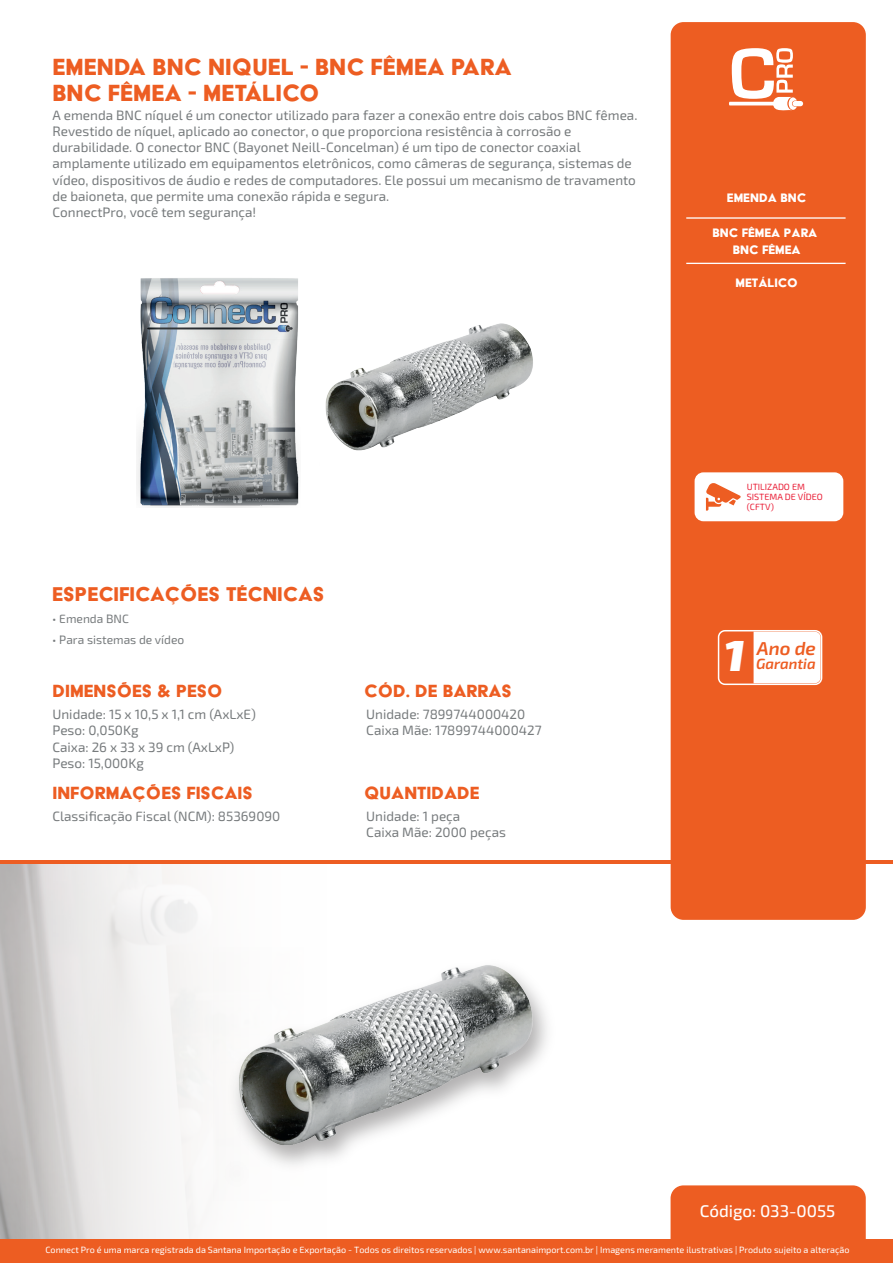
<style>
.page{position:relative;width:893px;height:1263px;background:#fff}
.page>*{position:absolute;margin:0;border:0;box-sizing:border-box;transform-origin:0 0}
.t1{font:italic 900 43.5px "Exo 2";color:#fff}
.t2{font:27px/25.5px "Acier BAT Text Solid";letter-spacing:.005em;color:#ed5d22}
.t3{font:22.95px "Acier BAT Text Solid";color:#ed5d22}
.t4{font:20.4px "Acier BAT Text Solid";color:#ed5d22}
.t5{font:italic 600 18.6px "Exo 2";color:#ed5d22}
.t6{font:500 16.95px "Exo 2";color:#fff}
.t7{font:italic 600 14.7px "Exo 2";color:#ed5d22}
.t8{font:14.1px/17px "Acier BAT Text Solid";color:#fff;text-align:center}
.t9{font:13.5px/16.2px "Exo 2";color:#777b7d}
.t10{font:12px "Exo 2";color:#777b7d}
.t11{font:9px "Exo 2";color:#fff}
.t12{font:9px/9.9px "Exo 2";color:#ea2139}
</style>
<div class="page">
<svg style="left:5px;top:863px;width:451px;height:376px"></svg>
<div style="left:671px;top:1185px;width:195px;height:54px;background:#ed5d22"></div>
<div style="left:671px;top:22px;width:195px;height:898px;background:#ed5d22;border-radius:13px"></div>
<hr style="left:1px;top:860px;width:892px;height:3px;background:#ed5d22">
<div style="left:0;top:1239px;width:893px;height:24px;background:#ed5d22"></div>
<div style="left:695px;top:472px;width:148px;height:49px;background:#fff;border-radius:9px"></div>
<div style="left:718px;top:630px;width:104px;height:55px;border:2px solid #fff;border-radius:6px"></div>
<div style="left:754px;top:632px;width:67px;height:51px;background:#fff"></div>
<svg style="left:729px;top:48px;width:74px;height:63px"></svg>
<hr style="left:686px;top:217px;width:160px;height:2px;background:#fff">
<hr style="left:686px;top:263px;width:160px;height:1px;background:#fff">
<svg style="left:706px;top:483px;width:35px;height:28px"></svg>
<img style="left:136px;top:278px;width:163px;height:230px">
<img style="left:325px;top:323px;width:208px;height:128px">
<img style="left:214px;top:947px;width:242px;height:253px">
<img style="left:230px;top:960px;width:317px;height:207px">
<h2 class="t2" style="left:52px;top:54px;width:461px">EMENDA BNC NIQUEL - BNC FÊMEA PARA<br>BNC FÊMEA - METÁLICO</h2>
<p class="t9" style="left:52px;top:106px;width:586px">A emenda BNC níquel é um conector utilizado para fazer a conexão entre dois cabos BNC fêmea.<br>Revestido de níquel, aplicado ao conector, o que proporciona resistência à corrosão e durabilidade. O conector BNC (Bayonet Neill-Concelman) é um tipo de conector coaxial amplamente utilizado em equipamentos eletrônicos, como câmeras de segurança, sistemas de vídeo, dispositivos de áudio e redes de computadores. Ele possui um mecanismo de travamento de baioneta, que permite uma conexão rápida e segura.<br>ConnectPro, você tem segurança!</p>
<p class="t8" style="left:727px;top:189px;width:81px">EMENDA BNC</p>
<p class="t8" style="left:712px;top:224px;width:106px">BNC FÊMEA PARA<br>BNC FÊMEA</p>
<p class="t8" style="left:736px;top:274px;width:64px">METÁLICO</p>
<h3 class="t3" style="left:52px;top:582px;width:274px">ESPECIFICAÇÕES TÉCNICAS</h3>
<p class="t10" style="left:52px;top:610px;width:78px">• Emenda BNC</p>
<p class="t10" style="left:52px;top:631px;width:133px">• Para sistemas de vídeo</p>
<h3 class="t4" style="left:52px;top:680px;width:172px">DIMENSÕES &amp; PESO</h3>
<p class="t9" style="left:52px;top:705px;width:205px">Unidade: 15 x 10,5 x 1,1 cm (AxLxE)<br>Peso: 0,050Kg<br>Caixa: 26 x 33 x 39 cm (AxLxP)<br>Peso: 15,000Kg</p>
<p class="t9" style="left:52px;top:807px;width:229px">Classificação Fiscal (NCM): 85369090</p>
<h3 class="t4" style="left:52px;top:782px;width:202px">INFORMAÇÕES FISCAIS</h3>
<h3 class="t4" style="left:364px;top:680px;width:149px">CÓD. DE BARRAS</h3>
<p class="t9" style="left:366px;top:705px;width:177px">Unidade: 7899744000420<br>Caixa Mãe: 17899744000427</p>
<h3 class="t4" style="left:364px;top:782px;width:117px">QUANTIDADE</h3>
<p class="t9" style="left:366px;top:807px;width:141px">Unidade: 1 peça<br>Caixa Mãe: 2000 peças</p>
<p class="t12" style="left:747px;top:481px;width:78px">UTILIZADO EM<br>SISTEMA DE VÍDEO (CFTV)</p>
<h1 class="t1" style="left:724px;top:621px;width:22px">1</h1>
<h3 class="t5" style="left:757px;top:635px;width:61px">Ano de</h3>
<p class="t7" style="left:756px;top:653px;width:61px">Garantia</p>
<p class="t6" style="left:700px;top:1199px;width:137px">Código: 033-0055</p>
<p class="t11" style="left:46px;top:1244px;width:805px">Connect Pro é uma marca registrada da Santana Importação e Exportação - Todos os direitos reservados | www.santanaimport.com.br | Imagens meramente ilustrativas | Produto sujeito a alteração</p>
</div>
